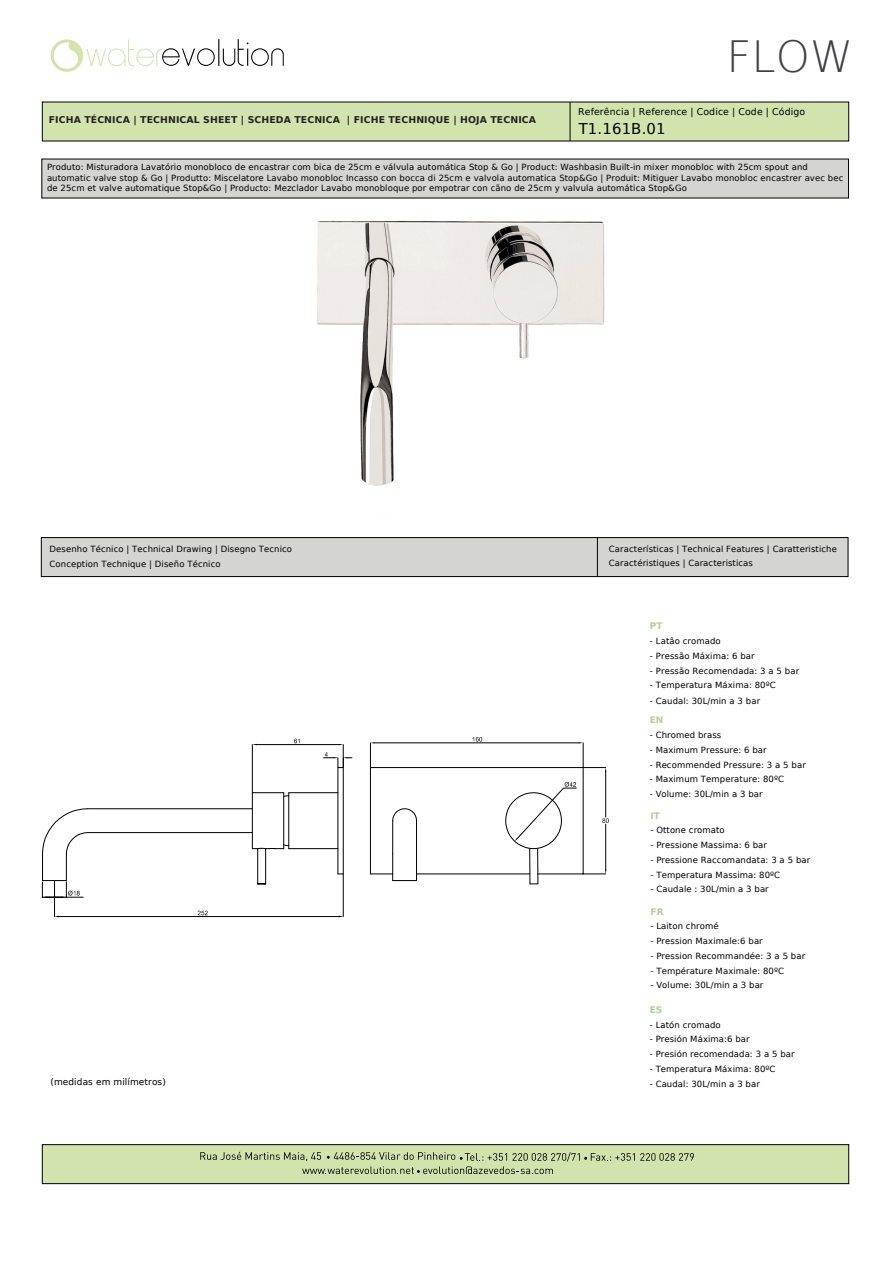
<style>
.page{position:relative;width:893px;height:1263px;background:#fff}
.page>*{position:absolute;margin:0;border:0;box-sizing:border-box;transform-origin:0 0}
.t1{font:200 43.5px "DejaVu Sans";color:#414245}
.t2{font:14.85px "DejaVu Sans";letter-spacing:.01em;color:#000}
.t3{font:700 9.3px "DejaVu Sans";letter-spacing:.01em;color:#252122}
.t4{font:9.3px "DejaVu Sans";letter-spacing:.01em;color:#000}
.t5{font:9px "DejaVu Sans";letter-spacing:.01em;color:#000001}
.t6{font:700 9px "DejaVu Sans";letter-spacing:.01em;color:#b1cd9a}
.t7{font:8.55px/10.2px "DejaVu Sans";letter-spacing:.01em;color:#000}
</style>
<div class="page">
<div style="left:42px;top:102px;width:807px;height:39px;background:#d2e3ae"></div>
<hr style="left:570px;top:102px;width:1px;height:39px;background:#000">
<div style="left:42px;top:159px;width:807px;height:39px;background:#d4d5d3"></div>
<div style="left:41px;top:537px;width:807px;height:40px;background:#d4d5d3;border:1px solid #000"></div>
<hr style="left:597px;top:538px;width:1px;height:38px;background:#000">
<svg style="left:51px;top:39px;width:233px;height:33px"></svg>
<div style="left:42px;top:1144px;width:807px;height:40px;background:#d2e3ae;border:1px solid #000"></div>
<svg style="left:200px;top:1152px;width:494px;height:22px"></svg>
<img style="left:317px;top:221px;width:288px;height:258px">
<svg style="left:361px;top:479px;width:33px;height:7px"></svg>
<svg style="left:370px;top:737px;width:239px;height:147px"></svg>
<hr style="left:252px;top:792px;width:32px;height:1px;background:#000">
<hr style="left:289px;top:792px;width:49px;height:1px;background:#000">
<hr style="left:289px;top:848px;width:49px;height:1px;background:#000">
<hr style="left:252px;top:793px;width:1px;height:56px;background:#000">
<hr style="left:283px;top:793px;width:1px;height:56px;background:#000">
<hr style="left:288px;top:793px;width:1px;height:56px;background:#000">
<hr style="left:54px;top:881px;width:1px;height:35px;background:#000">
<hr style="left:343px;top:874px;width:1px;height:42px;background:#000">
<hr style="left:59px;top:916px;width:280px;height:1px;background:#000">
<svg style="left:198px;top:911px;width:10px;height:4px"></svg>
<hr style="left:252px;top:744px;width:1px;height:49px;background:#000">
<hr style="left:257px;top:744px;width:82px;height:1px;background:#000">
<svg style="left:294px;top:739px;width:6px;height:4px"></svg>
<svg style="left:42px;top:808px;width:247px;height:90px"></svg>
<svg style="left:324px;top:744px;width:28px;height:130px"></svg>
<p class="t3" style="left:49px;top:112px;width:489px">FICHA TÉCNICA | TECHNICAL SHEET | SCHEDA TECNICA | FICHE TECHNIQUE | HOJA TECNICA</p>
<h1 class="t1" style="left:727px;top:24px;width:128px">FLOW</h1>
<p class="t4" style="left:578px;top:104px;width:228px">Referência | Reference | Codice | Code | Código</p>
<h2 class="t2" style="left:579px;top:117px;width:88px">T1.161B.01</h2>
<p class="t7" style="left:47px;top:162px;width:798px">Produto: Misturadora Lavatório monobloco de encastrar com bica de 25cm e válvula automática Stop &amp; Go | Product: Washbasin Built-in mixer monobloc with 25cm spout and automatic valve stop &amp; Go | Produtto: Miscelatore Lavabo monobloc Incasso con bocca di 25cm e valvola automatica Stop&amp;Go | Produit: Mitiguer Lavabo monobloc encastrer avec bec de 25cm et valve automatique Stop&amp;Go | Producto: Mezclador Lavabo monobloque por empotrar con cãno de 25cm y valvula automática Stop&amp;Go</p>
<p class="t7" style="left:50px;top:542px;width:244px;line-height:14.7px">Desenho Técnico | Technical Drawing | Disegno Tecnico<br>Conception Technique | Diseño Técnico</p>
<p class="t7" style="left:609px;top:541px;width:229px;line-height:14.7px">Características | Technical Features | Caratteristiche<br>Caractéristiques | Caracteristicas</p>
<p class="t6" style="left:650px;top:619px;width:14px">PT</p>
<p class="t7" style="left:650px;top:636px;width:72px">- Latão cromado</p>
<p class="t7" style="left:650px;top:650px;width:106px">- Pressão Máxima: 6 bar</p>
<p class="t7" style="left:650px;top:665px;width:151px">- Pressão Recomendada: 3 a 5 bar</p>
<p class="t7" style="left:650px;top:680px;width:127px">- Temperatura Máxima: 80ºC</p>
<p class="t7" style="left:650px;top:695px;width:112px">- Caudal: 30L/min a 3 bar</p>
<p class="t6" style="left:650px;top:713px;width:15px">EN</p>
<p class="t7" style="left:650px;top:730px;width:73px">- Chromed brass</p>
<p class="t7" style="left:650px;top:744px;width:119px">- Maximum Pressure: 6 bar</p>
<p class="t7" style="left:650px;top:759px;width:158px">- Recommended Pressure: 3 a 5 bar</p>
<p class="t7" style="left:650px;top:774px;width:136px">- Maximum Temperature: 80ºC</p>
<p class="t7" style="left:650px;top:789px;width:114px">- Volume: 30L/min a 3 bar</p>
<p class="t6" style="left:650px;top:808px;width:11px">IT</p>
<p class="t7" style="left:650px;top:825px;width:76px">- Ottone cromato</p>
<p class="t7" style="left:650px;top:840px;width:118px">- Pressione Massima: 6 bar</p>
<p class="t7" style="left:650px;top:854px;width:161px">- Pressione Raccomandata: 3 a 5 bar</p>
<p class="t7" style="left:650px;top:869px;width:131px">- Temperatura Massima: 80ºC</p>
<p class="t7" style="left:650px;top:884px;width:120px">- Caudale : 30L/min a 3 bar</p>
<p class="t6" style="left:650px;top:904px;width:15px">FR</p>
<p class="t7" style="left:650px;top:921px;width:70px">- Laiton chromé</p>
<p class="t7" style="left:650px;top:936px;width:114px">- Pression Maximale:6 bar</p>
<p class="t7" style="left:650px;top:950px;width:156px">- Pression Recommandée: 3 a 5 bar</p>
<p class="t7" style="left:650px;top:965px;width:135px">- Température Maximale: 80ºC</p>
<p class="t7" style="left:650px;top:980px;width:114px">- Volume: 30L/min a 3 bar</p>
<p class="t6" style="left:650px;top:1002px;width:14px">ES</p>
<p class="t7" style="left:650px;top:1019px;width:73px">- Latón cromado</p>
<p class="t7" style="left:650px;top:1034px;width:102px">- Presión Máxima:6 bar</p>
<p class="t7" style="left:650px;top:1049px;width:146px">- Presión recomendada: 3 a 5 bar</p>
<p class="t7" style="left:650px;top:1063px;width:127px">- Temperatura Máxima: 80ºC</p>
<p class="t5" style="left:50px;top:1074px;width:117px">(medidas em milímetros)</p>
<p class="t7" style="left:650px;top:1078px;width:112px">- Caudal: 30L/min a 3 bar</p>
</div>
